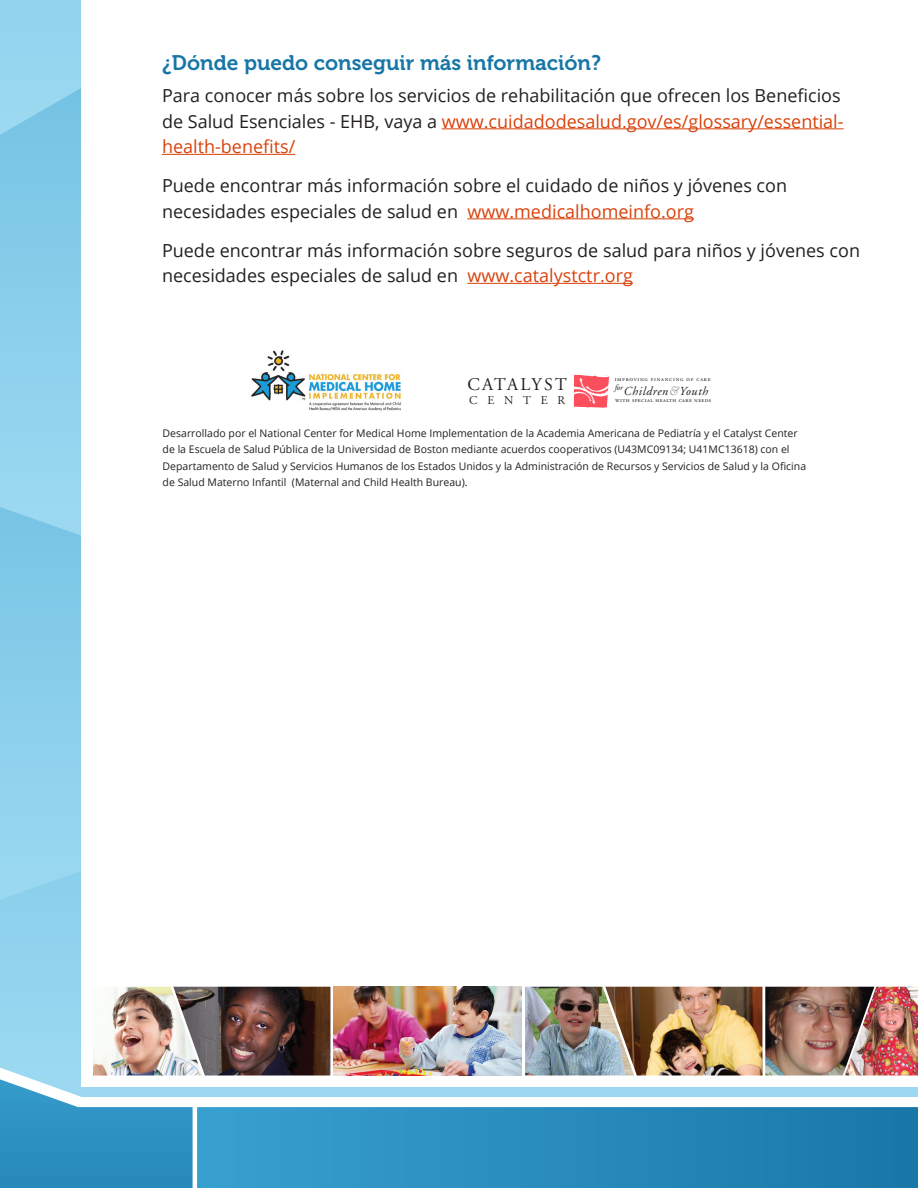
<style>
.page{position:relative;width:918px;height:1188px;background:#fff}
.page>*{position:absolute;margin:0;border:0;box-sizing:border-box;transform-origin:0 0}
.t1{font:36.6px "Papyrus";color:#fff;scale:2.97 1}
.Subhead{font:21px "Museo 700";color:#1876a7}
.Body_Copy{font:18px/25.5px "Open Sans";color:#231f20}
.t2{font:17.85px "Adobe Garamond Regular SC";letter-spacing:.13em;color:#231f20}
.t3{font:italic 12.3px "Adobe Garamond";letter-spacing:.05em;color:#231f20}
.t4{font:11.85px "Adobe Garamond Regular SC";letter-spacing:.825em;color:#231f20}
.t5{font:10.5px/16.5px "Open Sans";color:#231f20}
.t6{font:italic 8.1px "Adobe Garamond";color:#231f20}
.t7{font:6.3px "Adobe Garamond Regular SC";letter-spacing:.065em;color:#231f20}
.t8{font:6.3px "Adobe Garamond Regular SC";letter-spacing:.115em;color:#231f20}
.s1{color:#da410a}
.s2{font-family:"Goudy";color:#94989f}
</style>
<div class="page">
<svg style="left:330px;top:1107px;width:588px;height:81px;background:#2588b8"></svg>
<div style="left:0;top:904px;width:81px;height:83px;background:#91d2ed"></div>
<svg style="left:0;top:536px;width:81px;height:368px;background:#8acfeb"></svg>
<svg style="left:0;top:0;width:81px;height:536px;background:#8bcfeb"></svg>
<div style="left:81px;top:1088px;width:837px;height:9px;background:#9cd9f1"></div>
<img style="left:333px;top:987px;width:189px;height:88px">
<img style="left:634px;top:987px;width:284px;height:89px">
<img style="left:525px;top:987px;width:109px;height:89px">
<svg style="left:0;top:987px;width:330px;height:201px"></svg>
<img style="left:93px;top:987px;width:109px;height:89px">
<hr style="left:442px;top:128px;width:402px;height:1px;background:#da410a">
<hr style="left:162px;top:154px;width:133px;height:1px;background:#da410a">
<hr style="left:467px;top:218px;width:227px;height:1px;background:#da410a">
<hr style="left:467px;top:283px;width:166px;height:1px;background:#da410a">
<img style="left:251px;top:350px;width:150px;height:61px">
<svg style="left:573px;top:373px;width:36px;height:36px"></svg>
<h3 class="Subhead" style="left:162px;top:51px;width:441px">¿Dónde puedo conseguir más información?</h3>
<p class="Body_Copy" style="left:162px;top:82px;width:683px">Para conocer más sobre los servicios de rehabilitación que ofrecen los Beneficios de Salud Esenciales - EHB, vaya a <span class="s1">www.cuidadodesalud.gov/es/glossary/essential&shy;health-benefits/</span></p>
<p class="Body_Copy" style="left:162px;top:172px;width:627px">Puede encontrar más información sobre el cuidado de niños y jóvenes con necesidades especiales de salud en <span class="s1">www.medicalhomeinfo.org</span></p>
<p class="Body_Copy" style="left:162px;top:237px;width:700px">Puede encontrar más información sobre seguros de salud para niños y jóvenes con necesidades especiales de salud en <span class="s1">www.catalystctr.org</span></p>
<p class="t2" style="left:467px;top:375px;width:101px">CATALYST</p>
<p class="t8" style="left:615px;top:376px;width:97px">improving financing of care</p>
<p class="t6" style="left:615px;top:383px;width:10px">for</p>
<p class="t7" style="left:615px;top:397px;width:98px">with special health care needs</p>
<p class="t5" style="left:163px;top:425px;width:645px">Desarrollado por el National Center for Medical Home Implementation de la Academia Americana de Pediatría y el Catalyst Center de la Escuela de Salud Pública de la Universidad de Boston mediante acuerdos cooperativos (U43MC09134; U41MC13618) con el Departamento de Salud y Servicios Humanos de los Estados Unidos y la Administración de Recursos y Servicios de Salud y la Oficina de Salud Materno Infantil (Maternal and Child Health Bureau).</p>
<p class="t3" style="left:623px;top:384px;width:86px">Children<span class="s2">&amp;</span>Youth</p>
<p class="t4" style="left:469px;top:394px;width:97px">CENTER</p>
<h1 class="t1" style="left:565px;top:382px;width:18px">-</h1>
</div>
